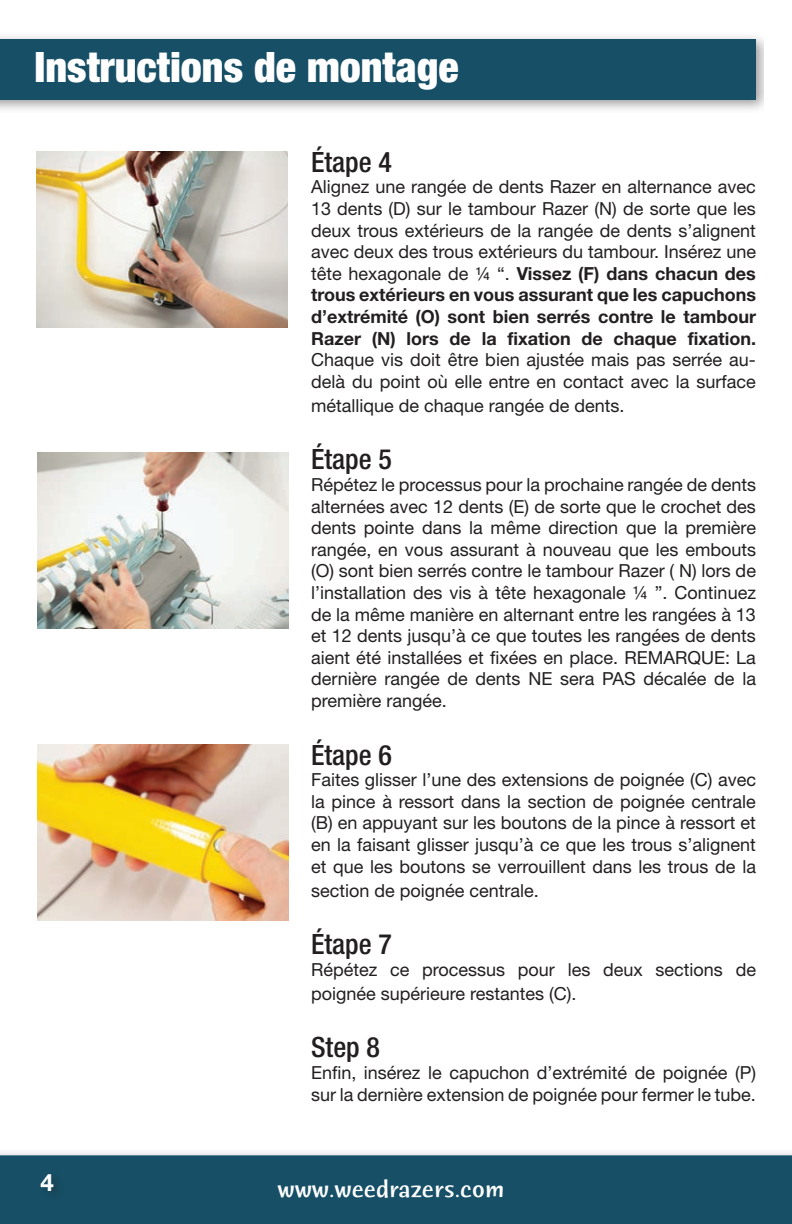
<style>
.page{position:relative;width:792px;height:1224px;background:#fff}
.page>*{position:absolute;margin:0;border:0;box-sizing:border-box;transform-origin:0 0}
.t1{font:900 condensed 42px "Helvetica Neue LT Pro";color:#fff}
.t2{font:500 condensed 28px "Helvetica Neue LT Pro";color:#231f20}
.t3{font:500 24px "Humana Sans ITC Std";color:#fff}
.t4{font:700 24px "Helvetica Neue LT Pro";color:#fff}
.t5{font:18px/21.6px "Helvetica Neue LT Pro";color:#231f20;text-align:justify}
.s1{font-weight:700}
</style>
<div class="page">
<div style="left:0;top:1148px;width:792px;height:76px;background:#f6f6f6"></div>
<div style="left:0;top:1155px;width:792px;height:69px;background:#164f66"></div>
<div style="left:38px;top:1171px;width:26px;height:31px;background:#164d64"></div>
<div style="left:0;top:32px;width:771px;height:83px;background:#231f20;opacity:.45"></div>
<div style="left:0;top:39px;width:756px;height:61px;background:#164f66"></div>
<img style="left:37px;top:452px;width:252px;height:176px">
<img style="left:37px;top:744px;width:252px;height:177px">
<div style="left:760px;top:30px;width:32px;height:83px;background:#231f20;opacity:.45"></div>
<div style="left:764px;top:0;width:28px;height:123px;background:#fff"></div>
<img style="left:36px;top:151px;width:252px;height:176px">
<h1 class="t1" style="left:35px;top:42px;width:426px">Instructions de montage</h1>
<h2 class="t2" style="left:311px;top:145px;width:82px">Étape 4</h2>
<p class="t5" style="left:311px;top:176px;width:447px">Alignez une rangée de dents Razer en alternance avec 13 dents (D) sur le tambour Razer (N) de sorte que les deux trous extérieurs de la rangée de dents s’alignent avec deux des trous extérieurs du tambour. Insérez une tête hexagonale de ¼ “. <span class="s1">Vissez (F) dans chacun des trous extérieurs en vous assurant que les capuchons d’extrémité (O) sont bien serrés contre le tambour Razer (N) lors de la fixation de chaque fixation.</span></p>
<p class="t5" style="left:311px;top:349px;width:446px">Chaque vis doit être bien ajustée mais pas serrée au&shy;delà du point où elle entre en contact avec la surface</p>
<p class="t5" style="left:311px;top:394px;width:315px">métallique de chaque rangée de dents.</p>
<h2 class="t2" style="left:311px;top:443px;width:82px">Étape 5</h2>
<p class="t5" style="left:311px;top:473px;width:447px">Répétez le processus pour la prochaine rangée de dents alternées avec 12 dents (E) de sorte que le crochet des dents pointe dans la même direction que la première rangée, en vous assurant à nouveau que les embouts (O) sont bien serrés contre le tambour Razer ( N) lors de l’installation des vis à tête hexagonale ¼ ”. Continuez de la même manière en alternant entre les rangées à 13 et 12 dents jusqu’à ce que toutes les rangées de dents aient été installées et fixées en place. REMARQUE: La dernière rangée de dents NE sera PAS décalée de la première rangée.</p>
<h2 class="t2" style="left:311px;top:738px;width:82px">Étape 6</h2>
<p class="t5" style="left:311px;top:769px;width:446px">Faites glisser l’une des extensions de poignée (C) avec la pince à ressort dans la section de poignée centrale (B) en appuyant sur les boutons de la pince à ressort et en la faisant glisser jusqu’à ce que les trous s’alignent et que les boutons se verrouillent dans les trous de la</p>
<p class="t5" style="left:311px;top:879px;width:229px">section de poignée centrale.</p>
<h2 class="t2" style="left:311px;top:927px;width:82px">Étape 7</h2>
<p class="t5" style="left:311px;top:957px;width:446px;line-height:24px">Répétez ce processus pour les deux sections de poignée supérieure restantes (C).</p>
<h2 class="t2" style="left:311px;top:1031px;width:70px">Step 8</h2>
<p class="t5" style="left:311px;top:1061px;width:446px">Enfin, insérez le capuchon d’extrémité de poignée (P) sur la dernière extension de poignée pour fermer le tube.</p>
<h3 class="t4" style="left:41px;top:1167px;width:15px">4</h3>
<h3 class="t3" style="left:277px;top:1177px;width:228px">www.weedrazers.com</h3>
</div>
